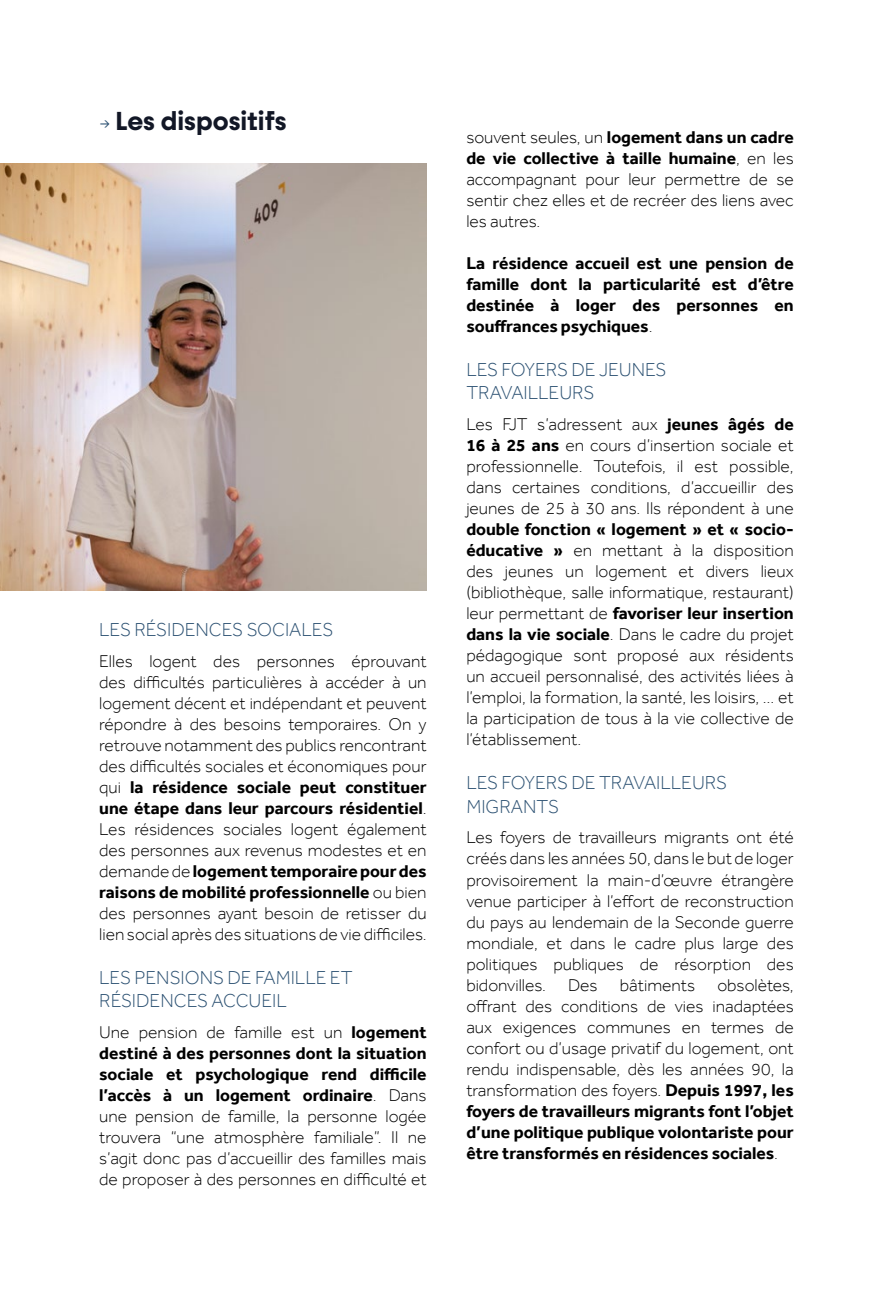
<style>
.page{position:relative;width:893px;height:1290px;background:#fff}
.page>*{position:absolute;margin:0;border:0;box-sizing:border-box;transform-origin:0 0}
.t1{font:100 26.25px "Fractul Variable";color:#121726}
.t2{font:300 19.25px/23.1px "Effra";color:#2d5273}
.t3{font:300 17.5px/21px "Effra";color:#000;text-align:justify}
.t4{font:700 17.5px/21px "Effra";color:#000;text-align:justify}
.s1{font-size:17.5px;color:#2d5273}
.s2{font-weight:700}
.s3{font-weight:300}
</style>
<div class="page">
<img style="left:0;top:164px;width:427px;height:426px">
<h1 class="t1" style="left:99px;top:107px;width:189px"><span class="s1">→</span> Les dispositifs</h1>
<p class="t2" style="left:99px;top:618px;width:235px">LES RÉSIDENCES SOCIALES</p>
<p class="t3" style="left:99px;top:650px;width:329px">Elles logent des personnes éprouvant des difficultés particulières à accéder à un logement décent et indépendant et peuvent répondre à des besoins temporaires. On y retrouve notamment des publics rencontrant des difficultés sociales et économiques pour qui <span class="s2">la résidence sociale peut constituer une étape dans leur parcours résidentiel</span>.<br>Les résidences sociales logent également des personnes aux revenus modestes et en demande de <span class="s2">logement temporaire pour des raisons de mobilité professionnelle</span> ou bien des personnes ayant besoin de retisser du lien social après des situations de vie difficiles.</p>
<p class="t2" style="left:99px;top:966px;width:255px">LES PENSIONS DE FAMILLE ET<br>RÉSIDENCES ACCUEIL</p>
<p class="t3" style="left:99px;top:1021px;width:329px">Une pension de famille est un <span class="s2">logement destiné à des personnes dont la situation sociale et psychologique rend difficile l’accès à un logement ordinaire</span>. Dans une pension de famille, la personne logée trouvera “une atmosphère familiale”. Il ne s’agit donc pas d’accueillir des familles mais de proposer à des personnes en difficulté et</p>
<p class="t3" style="left:466px;top:127px;width:329px">souvent seules, un <span class="s2">logement dans un cadre de vie collective à taille humaine</span>, en les accompagnant pour leur permettre de se sentir chez elles et de recréer des liens avec les autres.</p>
<p class="t4" style="left:466px;top:253px;width:329px">La résidence accueil est une pension de famille dont la particularité est d’être destinée à loger des personnes en souffrances psychiques<span class="s3">.</span></p>
<p class="t2" style="left:466px;top:358px;width:202px">LES FOYERS DE JEUNES<br>TRAVAILLEURS</p>
<p class="t3" style="left:466px;top:414px;width:329px">Les FJT s’adressent aux <span class="s2">jeunes âgés de 16 à 25 ans</span> en cours d’insertion sociale et professionnelle. Toutefois, il est possible, dans certaines conditions, d’accueillir des jeunes de 25 à 30 ans. Ils répondent à une</p>
<p class="t3" style="left:466px;top:519px;width:329px"><span class="s2">double fonction « logement » et « socio&shy;éducative »</span> en mettant à la disposition des jeunes un logement et divers lieux (bibliothèque, salle informatique, restaurant) leur permettant de <span class="s2">favoriser leur insertion dans la vie sociale</span>. Dans le cadre du projet pédagogique sont proposé aux résidents un accueil personnalisé, des activités liées à l’emploi, la formation, la santé, les loisirs, … et la participation de tous à la vie collective de l’établissement.</p>
<p class="t2" style="left:466px;top:771px;width:262px">LES FOYERS DE TRAVAILLEURS<br>MIGRANTS</p>
<p class="t3" style="left:466px;top:827px;width:329px">Les foyers de travailleurs migrants ont été créés dans les années 50, dans le but de loger provisoirement la main-d’œuvre étrangère venue participer à l’effort de reconstruction du pays au lendemain de la Seconde guerre mondiale, et dans le cadre plus large des politiques publiques de résorption des bidonvilles.</p>
<p class="t3" style="left:466px;top:974px;width:329px;text-indent:251px">obsolètes, offrant des conditions de vies inadaptées aux exigences communes en termes de confort ou d’usage privatif du logement, ont rendu indispensable, dès les années 90, la transformation des foyers. <span class="s2">Depuis 1997, les foyers de travailleurs migrants font l’objet d’une politique publique volontariste pour être transformés en résidences sociales</span>.</p>
<p class="t3" style="left:568px;top:974px;width:31px">Des</p>
<p class="t3" style="left:620px;top:974px;width:77px">bâtiments</p>
</div>
